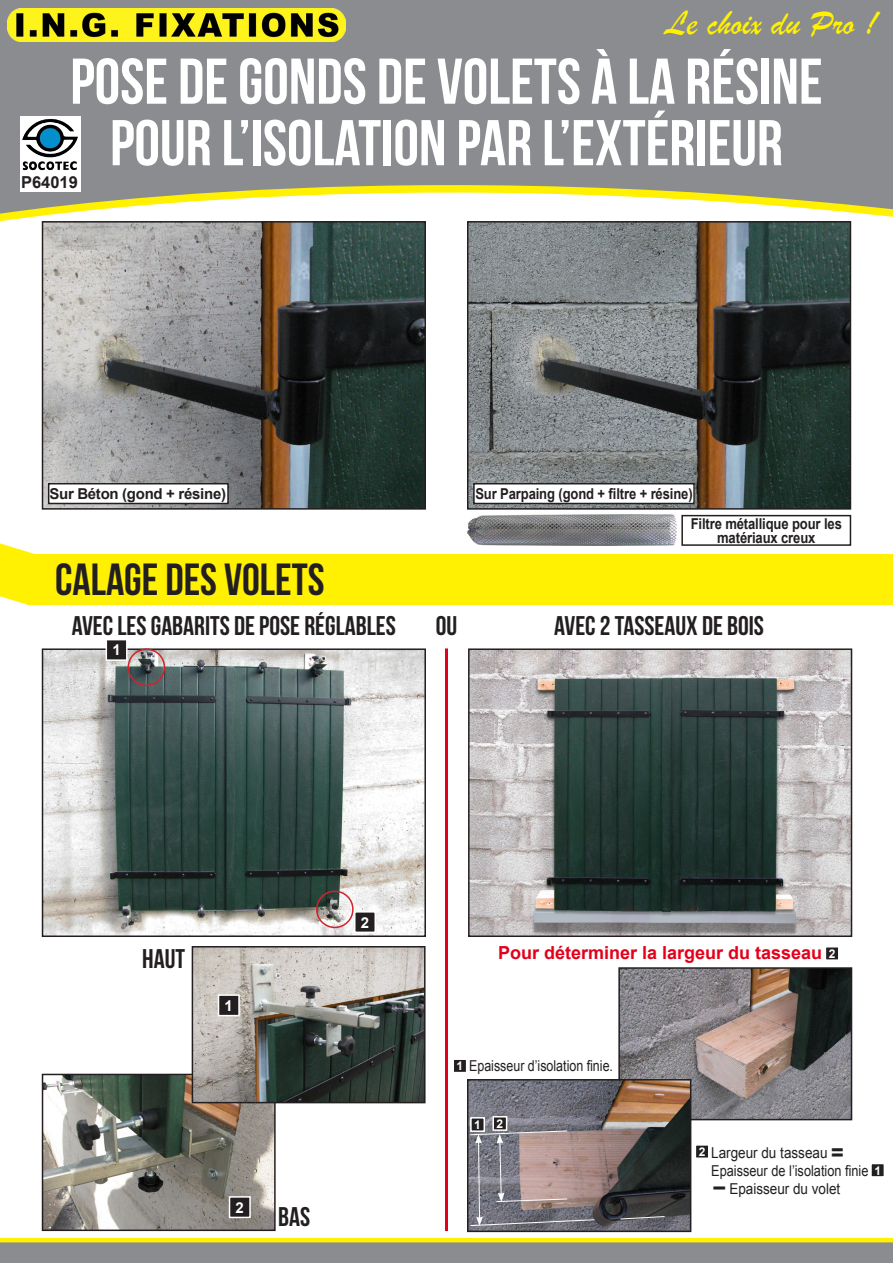
<style>
.page{position:relative;width:893px;height:1263px;background:#fff}
.page>*{position:absolute;margin:0;border:0;box-sizing:border-box;transform-origin:0 0}
.t1{font:64.5px "Bebas Neue";color:#fff}
.t2{font:45px "Bebas Neue";color:#231f20}
.t3{font:36px "Brush Script";color:#fff101}
.t4{font:27px "Bebas Neue";color:#231f20}
.t5{font:700 18px "Arial";color:#e3001b}
.t6{font:700 16.5px "Arial";color:#231f20}
.t7{font:700 15px/13.5px "Arial";letter-spacing:-.01em;color:#231f20;text-align:center;scale:.87 1}
.t8{font:15px "Arial";color:#231f20;scale:.9 1}
.t9{font:15px "Arial";color:#231f20;scale:.85 1}
.t10{font:15px "Arial";color:#231f20;scale:.83 1}
.t11{font:700 15px "Arial";letter-spacing:-.01em;color:#231f20}
.t12{font:700 15px "Arial";color:#fff}
.t13{font:700 12px "Arial";color:#fff}
.s1{font-weight:700;font-size:24px}
</style>
<div class="page">
<svg style="left:0;top:0;width:893px;height:232px;background:#9a9b95"></svg>
<hr style="left:445px;top:648px;width:3px;height:583px;background:#e3001b">
<img style="left:45px;top:651px;width:378px;height:283px">
<div style="left:42px;top:648px;width:384px;height:289px;border:2px solid #231f20"></div>
<img style="left:45px;top:1077px;width:228px;height:151px">
<div style="left:42px;top:1074px;width:234px;height:157px;border:2px solid #231f20"></div>
<img style="left:470px;top:224px;width:378px;height:283px">
<div style="left:467px;top:221px;width:384px;height:289px;border:2px solid #231f20"></div>
<img style="left:7px;top:9px;width:339px;height:33px">
<svg style="left:0;top:543px;width:35px;height:62px"></svg>
<div style="left:28px;top:554px;width:865px;height:51px;background:#fff101"></div>
<img style="left:45px;top:224px;width:378px;height:283px">
<div style="left:42px;top:221px;width:384px;height:289px;border:2px solid #231f20"></div>
<div style="left:474px;top:484px;width:220px;height:19px;background:#fff"></div>
<div style="left:473px;top:483px;width:222px;height:21px;border:2px solid #231f20"></div>
<img style="left:195px;top:949px;width:228px;height:151px">
<div style="left:192px;top:946px;width:234px;height:157px;border:2px solid #231f20"></div>
<img style="left:471px;top:651px;width:378px;height:283px">
<div style="left:468px;top:648px;width:384px;height:289px;border:2px solid #231f20"></div>
<img style="left:621px;top:970px;width:228px;height:147px">
<div style="left:618px;top:967px;width:234px;height:153px;border:2px solid #231f20"></div>
<img style="left:470px;top:1082px;width:218px;height:147px">
<div style="left:467px;top:1079px;width:224px;height:153px;border:2px solid #231f20"></div>
<div style="left:49px;top:484px;width:179px;height:19px;background:#fff"></div>
<div style="left:48px;top:483px;width:181px;height:21px;border:2px solid #231f20"></div>
<img style="left:467px;top:515px;width:209px;height:31px">
<div style="left:681px;top:515px;width:170px;height:31px;border:2px solid #231f20"></div>
<div style="left:128px;top:648px;width:37px;height:38px;border:2px solid #d1232a;border-radius:50%"></div>
<div style="left:106px;top:640px;width:21px;height:20px;background:#231f20"></div>
<div style="left:106px;top:639px;width:22px;height:22px;border:2px solid #fff"></div>
<div style="left:316px;top:890px;width:38px;height:38px;border:2px solid #d1232a;border-radius:50%"></div>
<div style="left:355px;top:912px;width:20px;height:20px;background:#231f20"></div>
<div style="left:354px;top:911px;width:22px;height:22px;border:2px solid #fff"></div>
<div style="left:219px;top:995px;width:20px;height:20px;background:#231f20"></div>
<div style="left:218px;top:994px;width:22px;height:22px;border:2px solid #fff"></div>
<div style="left:230px;top:1197px;width:20px;height:20px;background:#231f20"></div>
<div style="left:229px;top:1196px;width:22px;height:22px;border:2px solid #fff"></div>
<svg style="left:469px;top:1130px;width:126px;height:96px;background:#96898c"></svg>
<div style="left:471px;top:1118px;width:13px;height:13px;background:#231f20"></div>
<div style="left:470px;top:1117px;width:15px;height:15px;border:2px solid #fff"></div>
<div style="left:493px;top:1117px;width:14px;height:13px;background:#231f20"></div>
<div style="left:492px;top:1116px;width:15px;height:15px;border:2px solid #fff"></div>
<div style="left:453px;top:1059px;width:14px;height:13px;background:#231f20"></div>
<div style="left:452px;top:1058px;width:15px;height:15px;border:2px solid #fff"></div>
<div style="left:695px;top:1145px;width:14px;height:13px;background:#231f20"></div>
<div style="left:695px;top:1144px;width:14px;height:15px;border:2px solid #fff"></div>
<div style="left:825px;top:947px;width:14px;height:13px;background:#231f20"></div>
<div style="left:825px;top:946px;width:14px;height:15px;border:2px solid #fff"></div>
<svg style="left:620px;top:1216px;width:45px;height:4px"></svg>
<div style="left:20px;top:116px;width:61px;height:76px;background:#fff"></div>
<img style="left:22px;top:118px;width:56px;height:53px">
<div style="left:871px;top:1163px;width:13px;height:14px;background:#231f20"></div>
<div style="left:870px;top:1163px;width:15px;height:14px;border:2px solid #fff"></div>
<svg style="left:0;top:1238px;width:893px;height:25px;background:#9e9d75"></svg>
<p class="t3" style="left:665px;top:1px;width:213px">Le choix du Pro !</p>
<p class="t1" style="left:70px;top:46px;width:754px">POSE DE GONDS DE VOLETS À LA RÉSINE</p>
<p class="t1" style="left:110px;top:108px;width:674px">POUR L’ISOLATION PAR L’EXTÉRIEUR</p>
<p class="t6" style="left:21px;top:172px;width:58px">P64019</p>
<p class="t11" style="left:49px;top:484px;width:178px">Sur Béton (gond + résine)</p>
<p class="t2" style="left:55px;top:555px;width:271px">CALAGE DES VOLETS</p>
<p class="t4" style="left:72px;top:610px;width:326px">AVEC LES GABARITS DE POSE RÉGLABLES</p>
<p class="t12" style="left:112px;top:640px;width:10px">1</p>
<p class="t7" style="left:475px;top:487px;width:251px">Sur Parpaing (gond + filtre + résine)</p>
<p class="t7" style="left:691px;top:517px;width:175px">Filtre métallique pour les matériaux creux</p>
<p class="t4" style="left:436px;top:611px;width:23px">OU</p>
<p class="t4" style="left:554px;top:610px;width:211px">AVEC 2 TASSEAUX DE BOIS</p>
<p class="t4" style="left:142px;top:944px;width:44px">HAUT</p>
<p class="t12" style="left:225px;top:995px;width:10px">1</p>
<p class="t12" style="left:361px;top:912px;width:10px">2</p>
<p class="t12" style="left:236px;top:1197px;width:10px">2</p>
<p class="t4" style="left:278px;top:1201px;width:34px">BAS</p>
<p class="t5" style="left:498px;top:940px;width:326px">Pour déterminer la largeur du tasseau</p>
<p class="t13" style="left:829px;top:945px;width:8px">2</p>
<p class="t13" style="left:457px;top:1058px;width:8px">1</p>
<p class="t10" style="left:469px;top:1056px;width:175px">Epaisseur d’isolation finie.</p>
<p class="t13" style="left:474px;top:1117px;width:8px">1</p>
<p class="t13" style="left:497px;top:1115px;width:8px">2</p>
<p class="t8" style="left:711px;top:1142px;width:149px">Largeur du tasseau <span class="s1">=</span></p>
<p class="t9" style="left:711px;top:1160px;width:187px">Epaisseur de l’isolation finie</p>
<p class="t8" style="left:711px;top:1179px;width:145px"><span class="s1">-</span> Epaisseur du volet</p>
<p class="t13" style="left:699px;top:1144px;width:8px">2</p>
<p class="t13" style="left:874px;top:1162px;width:8px">1</p>
</div>
